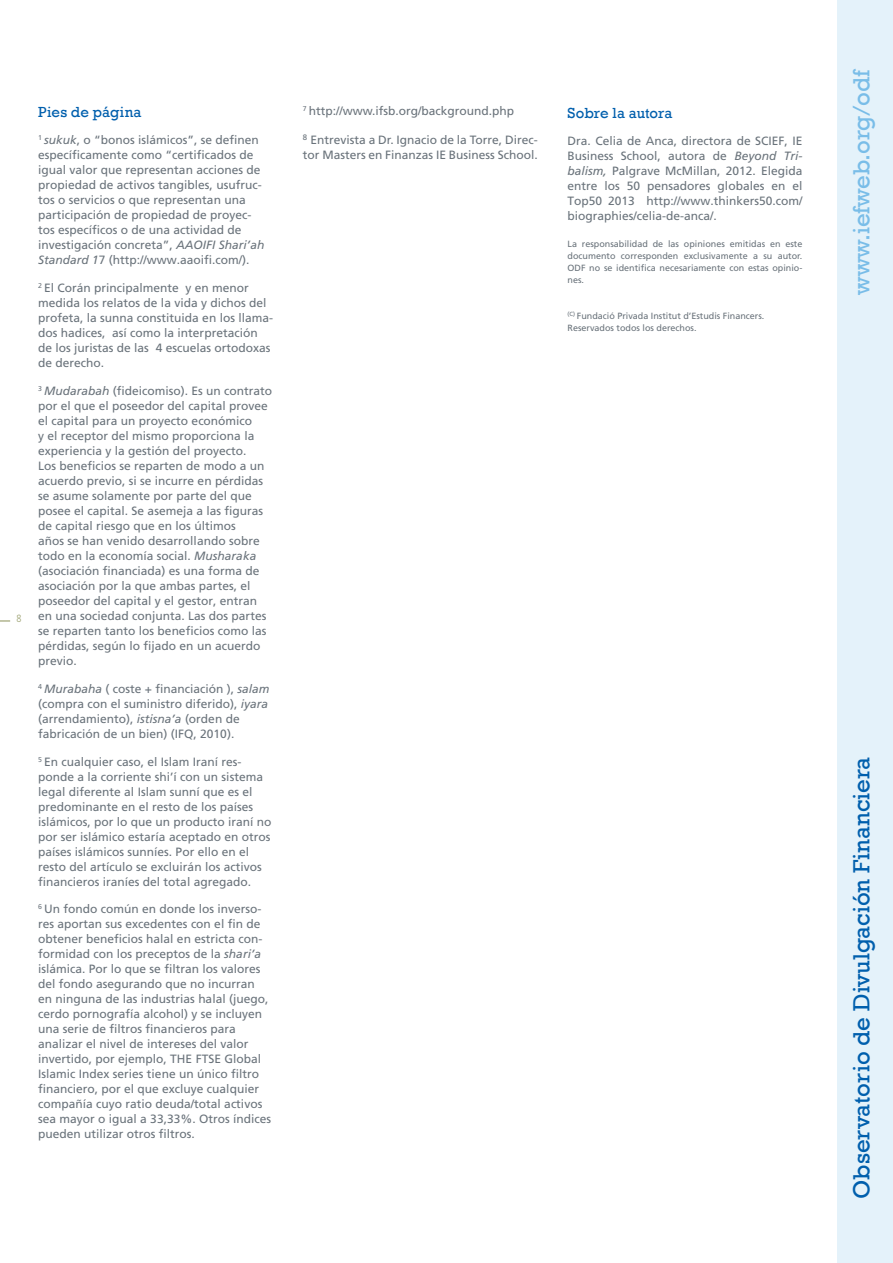
<style>
.page{position:relative;width:893px;height:1263px;background:#fff}
.page>*{position:absolute;margin:0;border:0;box-sizing:border-box;transform-origin:0 0}
.t1{font:24px "Rockwell";color:#005fad}
.t2{font:24px "Rockwell";color:#79bde8}
.t3{font:15px "Rockwell";letter-spacing:.005em;color:#005fad}
.t4{font:12px/15px "Frutiger";color:#6a737b}
.t5{font:300 condensed 10.5px "Frutiger";color:#9ea374}
.t6{font:9px/12px "Frutiger";color:#6a737b;text-align:justify}
.s1{font-style:italic}
</style>
<div class="page">
<div style="left:838px;top:0;width:55px;height:1263px;background:#e4f2fa"></div>
<p class="t5" style="left:16px;top:612px;width:7px">8</p>
<p class="t3" style="left:38px;top:103px;width:105px">Pies de página</p>
<p class="t4" style="left:38px;top:133px;width:228px"><sup>1</sup> <span class="s1">sukuk</span>, o “bonos islámicos”, se definen específicamente como “certificados de igual valor que representan acciones de propiedad de activos tangibles, usufruc&shy;tos o servicios o que representan una participación de propiedad de proyec&shy;tos específicos o de una actividad de investigación concreta”, <span class="s1">AAOIFI Shari’ah Standard 1</span>7 (http://www.aaoifi.com/).</p>
<p class="t4" style="left:38px;top:281px;width:236px"><sup>2</sup> El Corán principalmente y en menor medida los relatos de la vida y dichos del profeta, la sunna constituida en los llama&shy;dos hadices, así como la interpretación de los juristas de las 4 escuelas ortodoxas de derecho.</p>
<p class="t4" style="left:38px;top:383px;width:235px"><sup>3</sup> <span class="s1">Mudarabah</span> (fideicomiso). Es un contrato por el que el poseedor del capital provee el capital para un proyecto económico<br>y el receptor del mismo proporciona la experiencia y la gestión del proyecto.<br>Los beneficios se reparten de modo a un acuerdo previo, si se incurre en pérdidas se asume solamente por parte del que posee el capital. Se asemeja a las figuras de capital riesgo que en los últimos<br>años se han venido desarrollando sobre todo en la economía social. <span class="s1">Musharaka </span>(asociación financiada) es una forma de asociación por la que ambas partes, el poseedor del capital y el gestor, entran en una sociedad conjunta. Las dos partes se reparten tanto los beneficios como las pérdidas, según lo fijado en un acuerdo previo.</p>
<p class="t4" style="left:38px;top:681px;width:233px"><sup>4</sup> <span class="s1">Murabaha</span> ( coste + financiación ), <span class="s1">salam </span>(compra con el suministro diferido), <span class="s1">iyara </span>(arrendamiento), <span class="s1">istisna’a</span> (orden de fabricación de un bien) (IFQ, 2010).</p>
<p class="t4" style="left:38px;top:754px;width:235px"><sup>5</sup> En cualquier caso, el Islam Iraní res&shy;ponde a la corriente shi’í con un sistema legal diferente al Islam sunní que es el predominante en el resto de los países islámicos, por lo que un producto iraní no por ser islámico estaría aceptado en otros países islámicos sunníes. Por ello en el resto del artículo se excluirán los activos financieros iraníes del total agregado.</p>
<p class="t4" style="left:38px;top:902px;width:234px"><sup>6</sup> Un fondo común en donde los inverso&shy;res aportan sus excedentes con el fin de obtener beneficios halal en estricta con&shy;formidad con los preceptos de la <span class="s1">shari’a </span>islámica. Por lo que se filtran los valores del fondo asegurando que no incurran en ninguna de las industrias halal (juego, cerdo pornografía alcohol) y se incluyen una serie de filtros financieros para analizar el nivel de intereses del valor invertido, por ejemplo, THE FTSE Global Islamic Index series tiene un único filtro financiero, por el que excluye cualquier compañía cuyo ratio deuda/total activos sea mayor o igual a 33,33%. Otros índices pueden utilizar otros filtros.</p>
<p class="t4" style="left:303px;top:104px;width:213px"><sup>7</sup> http://www.ifsb.org/background.php</p>
<p class="t4" style="left:303px;top:133px;width:236px;line-height:14.4px"><sup>8</sup> Entrevista a Dr. Ignacio de la Torre, Direc&shy;tor Masters en Finanzas IE Business School.</p>
<p class="t3" style="left:567px;top:104px;width:106px">Sobre la autora</p>
<p class="t4" style="left:567px;top:134px;width:236px;text-align:justify">Dra. Celia de Anca, directora de SCIEF, IE Business School, autora de <span class="s1">Beyond Tri&shy;balism,</span> Palgrave McMillan, 2012. Elegida entre los 50 pensadores globales en el Top50 2013 http://www.thinkers50.com/ biographies/celia-de-anca/.</p>
<p class="t6" style="left:567px;top:238px;width:236px">La responsabilidad de las opiniones emitidas en este documento corresponden exclusivamente a su autor.<br>ODF no se identifica necesariamente con estas opinio&shy;nes.</p>
<p class="t6" style="left:567px;top:310px;width:198px"><sup>(C)</sup> Fundació Privada Institut d’Estudis Financers.<br>Reservados todos los derechos.</p>
<h1 class="t2" style="left:847px;top:295px;width:228px;rotate:-90deg">www.iefweb.org/odf</h1>
<h1 class="t1" style="left:847px;top:1199px;width:444px;rotate:-90deg">Observatorio de Divulgación Financiera</h1>
</div>
